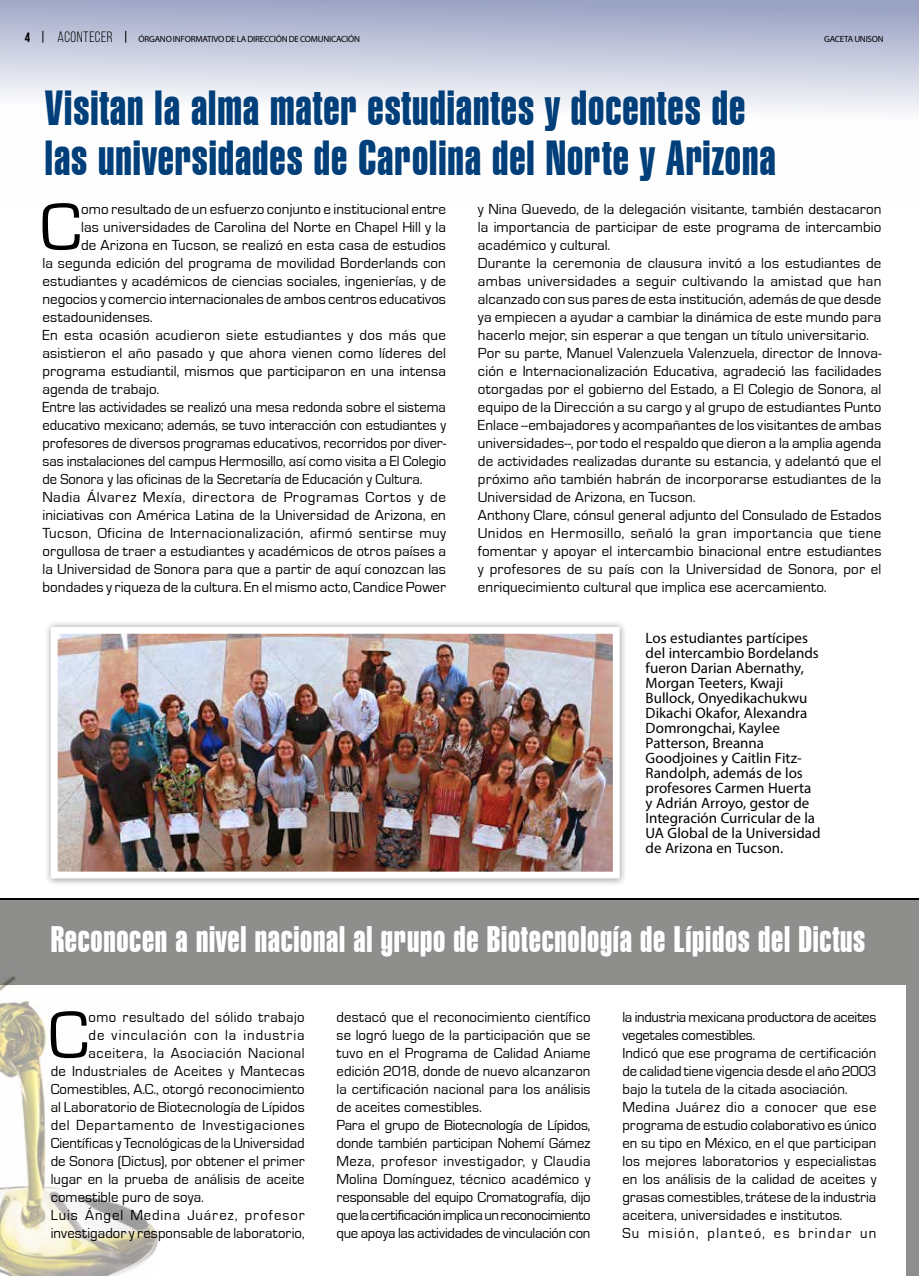
<style>
.page{position:relative;width:919px;height:1276px;background:#fff}
.page>*{position:absolute;margin:0;border:0;box-sizing:border-box;transform-origin:0 0}
.t1{font:69px "Eurostile";color:#000}
.t2{font:48px/49.2px "Swiss 911 BT Extra Compressed";letter-spacing:.02em;color:#003f79}
.t3{font:36px "Swiss 911 BT Extra Compressed";letter-spacing:.02em;color:#fff}
.t4{font:15px/18px "Eurostile";letter-spacing:.005em;color:#000}
.t5{font:15px/15px "Myriad Pro";color:#000}
.t6{font:15px "Eurostile";letter-spacing:.025em;color:#000}
.t7{font:15px "Eurostile";letter-spacing:.04em;color:#000}
.t8{font:15px "Eurostile";letter-spacing:.045em;color:#000}
.t9{font:15px "Eurostile";letter-spacing:.065em;color:#000}
.t10{font:15px "Eurostile";letter-spacing:.03em;color:#000}
.t11{font:15px "Eurostile";letter-spacing:.06em;color:#000}
.t12{font:15px "Bebas Neue";letter-spacing:.035em;color:#000}
.t13{font:700 13.5px "Bebas Neue";color:#000}
.t14{font:9px "Myriad Pro";letter-spacing:-.02em;color:#000}
</style>
<div class="page">
<div style="left:0;top:899px;width:918px;height:86px;background:#8e8e8d"></div>
<img style="left:0;top:976px;width:158px;height:300px">
<svg style="left:0;top:0;width:918px;height:112px;background:#cacee0"></svg>
<svg style="left:43px;top:31px;width:1px;height:12px"></svg>
<svg style="left:125px;top:31px;width:1px;height:12px"></svg>
<div style="left:44px;top:620px;width:583px;height:266px;background:#000;opacity:.4"></div>
<img style="left:59px;top:635px;width:552px;height:235px">
<div style="left:51px;top:627px;width:568px;height:251px;border:7px solid #fff"></div>
<div style="left:906px;top:898px;width:12px;height:378px;background:#8e8e8d"></div>
<hr style="left:0;top:898px;width:906px;height:1px;background:#000">
<svg style="left:906px;top:898px;width:12px;height:1px"></svg>
<p class="t13" style="left:25px;top:30px;width:7px">4</p>
<p class="t12" style="left:58px;top:29px;width:57px">ACONTECER</p>
<p class="t14" style="left:138px;top:34px;width:223px">ÓRGANO INFORMATIVO DE LA DIRECCIÓN DE COMUNICACIÓN</p>
<p class="t14" style="left:824px;top:34px;width:61px">GACETA UNISON</p>
<h2 class="t2" style="left:45px;top:84px;width:732px">Visitan la alma mater estudiantes y docentes de las universidades de Carolina del Norte y Arizona</h2>
<h1 class="t1" style="left:40px;top:190px;width:43px">C</h1>
<p class="t4" style="left:81px;top:200px;width:366px">omo resultado de un esfuerzo conjunto e institucional entre</p>
<p class="t4" style="left:81px;top:218px;width:366px">las universidades de Carolina del Norte en Chapel Hill y la</p>
<p class="t4" style="left:81px;top:236px;width:366px">de Arizona en Tucson, se realizó en esta casa de estudios</p>
<p class="t4" style="left:43px;top:254px;width:405px">la segunda edición del programa de movilidad Borderlands con</p>
<p class="t4" style="left:43px;top:272px;width:405px">estudiantes y académicos de ciencias sociales, ingenierías, y de</p>
<p class="t4" style="left:43px;top:290px;width:405px">negocios y comercio internacionales de ambos centros educativos</p>
<p class="t4" style="left:43px;top:308px;width:112px">estadounidenses.</p>
<p class="t6" style="left:43px;top:327px;width:405px">En esta ocasión acudieron siete estudiantes y dos más que</p>
<p class="t4" style="left:43px;top:344px;width:405px">asistieron el año pasado y que ahora vienen como líderes del</p>
<p class="t4" style="left:43px;top:362px;width:405px">programa estudiantil, mismos que participaron en una intensa</p>
<p class="t4" style="left:43px;top:380px;width:118px">agenda de trabajo.</p>
<p class="t4" style="left:43px;top:398px;width:405px">Entre las actividades se realizó una mesa redonda sobre el sistema</p>
<p class="t4" style="left:43px;top:416px;width:405px">educativo mexicano; además, se tuvo interacción con estudiantes y</p>
<p class="t4" style="left:43px;top:434px;width:405px">profesores de diversos programas educativos, recorridos por diver-</p>
<p class="t4" style="left:43px;top:452px;width:405px">sas instalaciones del campus Hermosillo, así como visita a El Colegio</p>
<p class="t4" style="left:43px;top:470px;width:381px">de Sonora y las oficinas de la Secretaría de Educación y Cultura.</p>
<p class="t7" style="left:43px;top:489px;width:405px">Nadia Álvarez Mexía, directora de Programas Cortos y de</p>
<p class="t4" style="left:43px;top:506px;width:405px">iniciativas con América Latina de la Universidad de Arizona, en</p>
<p class="t6" style="left:43px;top:525px;width:405px">Tucson, Oficina de Internacionalización, afirmó sentirse muy</p>
<p class="t4" style="left:43px;top:542px;width:405px">orgullosa de traer a estudiantes y académicos de otros países a</p>
<p class="t4" style="left:43px;top:560px;width:405px">la Universidad de Sonora para que a partir de aquí conozcan las</p>
<p class="t4" style="left:43px;top:578px;width:405px">bondades y riqueza de la cultura. En el mismo acto, Candice Power</p>
<p class="t4" style="left:478px;top:200px;width:405px">y Nina Quevedo, de la delegación visitante, también destacaron la importancia de participar de este programa de intercambio académico y cultural.<br>Durante la ceremonia de clausura invitó a los estudiantes de ambas universidades a seguir cultivando la amistad que han alcanzado con sus pares de esta institución, además de que desde ya empiecen a ayudar a cambiar la dinámica de este mundo para hacerlo mejor, sin esperar a que tengan un título universitario.<br>Por su parte, Manuel Valenzuela Valenzuela, director de Innova&shy;ción e Internacionalización Educativa, agradeció las facilidades otorgadas por el gobierno del Estado, a El Colegio de Sonora, al equipo de la Dirección a su cargo y al grupo de estudiantes Punto Enlace --embajadores y acompañantes de los visitantes de ambas universidades--, por todo el respaldo que dieron a la amplia agenda de actividades realizadas durante su estancia, y adelantó que el próximo año también habrán de incorporarse estudiantes de la Universidad de Arizona, en Tucson.<br>Anthony Clare, cónsul general adjunto del Consulado de Estados Unidos en Hermosillo, señaló la gran importancia que tiene fomentar y apoyar el intercambio binacional entre estudiantes y profesores de su país con la Universidad de Sonora, por el enriquecimiento cultural que implica ese acercamiento.</p>
<p class="t5" style="left:645px;top:630px;width:176px">Los estudiantes partícipes del intercambio Bordelands fueron Darian Abernathy,<br>Morgan Teeters, Kwaji<br>Bullock, Onyedikachukwu<br>Dikachi Okafor, Alexandra<br>Domrongchai, Kaylee<br>Patterson, Breanna<br>Goodjoines y Caitlin Fitz-<br>Randolph, además de los profesores Carmen Huerta y Adrián Arroyo, gestor de<br>Integración Curricular de la<br>UA Global de la Universidad de Arizona en Tucson.</p>
<h3 class="t3" style="left:51px;top:919px;width:816px">Reconocen a nivel nacional al grupo de Biotecnología de Lípidos del Dictus</h3>
<h1 class="t1" style="left:48px;top:997px;width:42px">C</h1>
<p class="t10" style="left:89px;top:1008px;width:217px">omo resultado del sólido trabajo</p>
<p class="t11" style="left:89px;top:1026px;width:217px">de vinculación con la industria</p>
<p class="t7" style="left:89px;top:1044px;width:217px">aceitera, la Asociación Nacional</p>
<p class="t6" style="left:51px;top:1062px;width:255px">de Industriales de Aceites y Mantecas</p>
<p class="t4" style="left:51px;top:1080px;width:255px">Comestibles, A.C., otorgó reconocimiento</p>
<p class="t4" style="left:51px;top:1098px;width:255px">al Laboratorio de Biotecnología de Lípidos</p>
<p class="t8" style="left:51px;top:1116px;width:255px">del Departamento de Investigaciones</p>
<p class="t4" style="left:51px;top:1134px;width:255px">Científicas y Tecnológicas de la Universidad</p>
<p class="t4" style="left:51px;top:1152px;width:255px">de Sonora (Dictus), por obtener el primer</p>
<p class="t4" style="left:51px;top:1170px;width:255px">lugar en la prueba de análisis de aceite</p>
<p class="t4" style="left:51px;top:1188px;width:155px">comestible puro de soya.</p>
<p class="t9" style="left:51px;top:1206px;width:255px">Luis Ángel Medina Juárez, profesor</p>
<p class="t4" style="left:51px;top:1224px;width:255px">investigador y responsable de laboratorio,</p>
<p class="t4" style="left:336px;top:1008px;width:255px">destacó que el reconocimiento científico se logró luego de la participación que se tuvo en el Programa de Calidad Aniame edición 2018, donde de nuevo alcanzaron la certificación nacional para los análisis de aceites comestibles.<br>Para el grupo de Biotecnología de Lípidos, donde también participan Nohemí Gámez Meza, profesor investigador, y Claudia Molina Domínguez, técnico académico y responsable del equipo Cromatografía, dijo que la certificación implica un reconocimiento que apoya las actividades de vinculación con</p>
<p class="t4" style="left:622px;top:1008px;width:255px">la industria mexicana productora de aceites vegetales comestibles.<br>Indicó que ese programa de certificación de calidad tiene vigencia desde el año 2003 bajo la tutela de la citada asociación.<br>Medina Juárez dio a conocer que ese programa de estudio colaborativo es único en su tipo en México, en el que participan los mejores laboratorios y especialistas en los análisis de la calidad de aceites y grasas comestibles, trátese de la industria aceitera, universidades e institutos.<br>Su misión, planteó, es brindar un</p>
</div>
